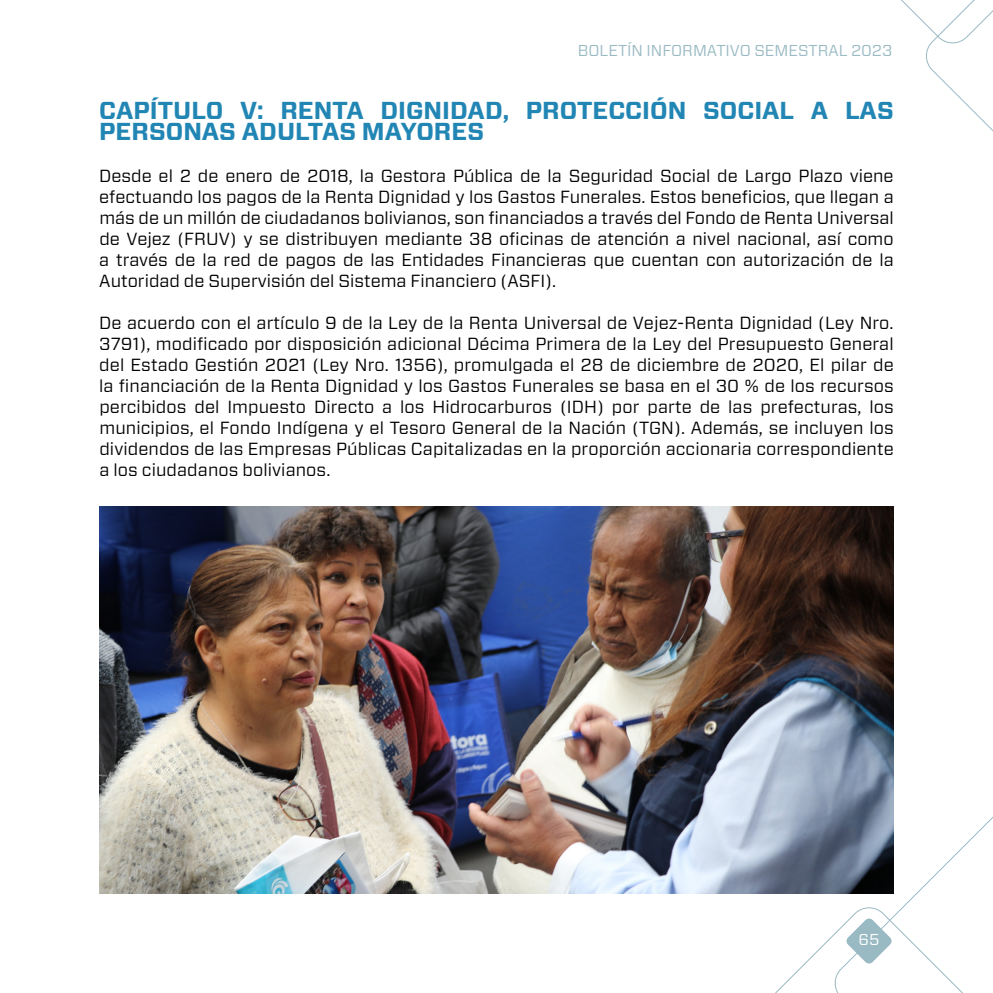
<style>
.page{position:relative;width:993px;height:993px;background:#fff}
.page>*{position:absolute;margin:0;border:0;box-sizing:border-box;transform-origin:0 0}
.t1{font:700 24.5px/21px "Forza";color:#2286b4}
.t2{font:17.5px/21px "Forza";color:#000;text-align:justify}
.t3{font:15.75px "Forza";color:#9abac3}
.t4{font:15.75px "Forza";color:#fff}
</style>
<div class="page">
<svg style="left:901px;top:0;width:91px;height:131px"></svg>
<svg style="left:693px;top:807px;width:299px;height:185px"></svg>
<img style="left:99px;top:506px;width:794px;height:387px">
<p class="t3" style="left:577px;top:40px;width:316px">BOLETÍN INFORMATIVO SEMESTRAL 2023</p>
<h1 class="t1" style="left:99px;top:100px;width:795px">CAPÍTULO V: RENTA DIGNIDAD, PROTECCIÓN SOCIAL A LAS<br>PERSONAS ADULTAS MAYORES</h1>
<p class="t2" style="left:99px;top:165px;width:795px">Desde el 2 de enero de 2018, la Gestora Pública de la Seguridad Social de Largo Plazo viene efectuando los pagos de la Renta Dignidad y los Gastos Funerales. Estos beneficios, que llegan a más de un millón de ciudadanos bolivianos, son financiados a través del Fondo de Renta Universal de Vejez (FRUV) y se distribuyen mediante 38 oficinas de atención a nivel nacional, así como a través de la red de pagos de las Entidades Financieras que cuentan con autorización de la Autoridad de Supervisión del Sistema Financiero (ASFI).</p>
<p class="t2" style="left:99px;top:312px;width:795px">De acuerdo con el artículo 9 de la Ley de la Renta Universal de Vejez-Renta Dignidad (Ley Nro.<br>3791), modificado por disposición adicional Décima Primera de la Ley del Presupuesto General del Estado Gestión 2021 (Ley Nro. 1356), promulgada el 28 de diciembre de 2020, El pilar de la financiación de la Renta Dignidad y los Gastos Funerales se basa en el 30 % de los recursos percibidos del Impuesto Directo a los Hidrocarburos (IDH) por parte de las prefecturas, los municipios, el Fondo Indígena y el Tesoro General de la Nación (TGN). Además, se incluyen los dividendos de las Empresas Públicas Capitalizadas en la proporción accionaria correspondiente a los ciudadanos bolivianos.</p>
<p class="t4" style="left:858px;top:928px;width:22px">65</p>
</div>
